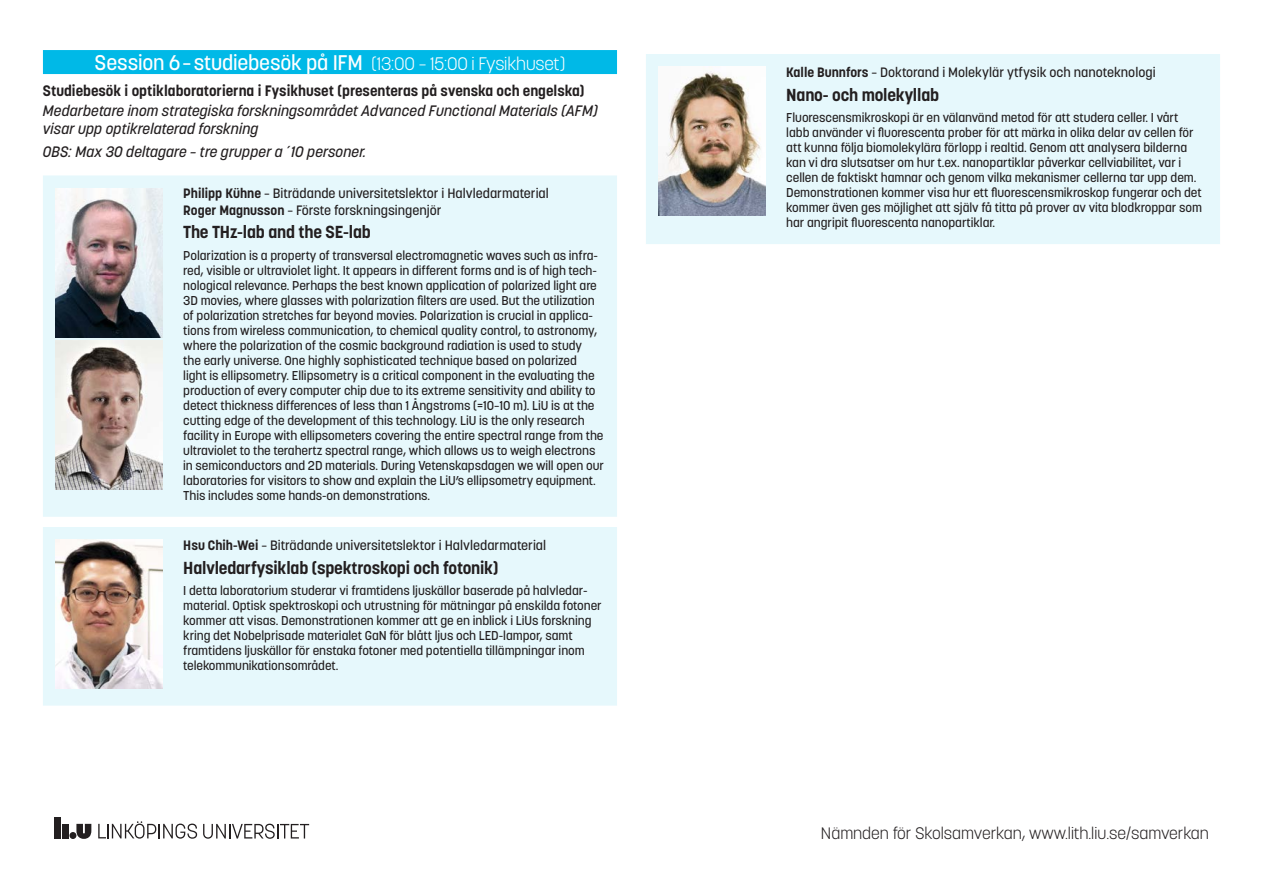
<style>
.page{position:relative;width:1263px;height:893px;background:#fff}
.page>*{position:absolute;margin:0;border:0;box-sizing:border-box;transform-origin:0 0}
.t1{font:500 21px "Korolev Li U";letter-spacing:-.01em;color:#fff}
.t2{font:700 17.25px "Korolev Li U";letter-spacing:-.01em;color:#231f20}
.t3{font:300 16.5px "Korolev Li U";color:#231f20}
.t4{font:italic 500 15px/18px "Korolev";color:#231f20}
.t5{font:700 15px "Korolev Li U";color:#231f20}
.t6{font:500 13.5px/16.2px "Korolev Li U";color:#231f20}
.t7{font:500 12.75px/15px "Korolev Li U";letter-spacing:-.005em;color:#231f20}
.s1{font-weight:300;font-size:18px}
.s2{font-weight:700}
</style>
<div class="page">
<div style="left:62px;top:824px;width:7px;height:14px;background:#231f20"></div>
<div style="left:54px;top:817px;width:7px;height:21px;background:#231f20"></div>
<div style="left:69px;top:832px;width:7px;height:7px;background:#231f20;border-radius:50%"></div>
<svg style="left:76px;top:824px;width:15px;height:15px"></svg>
<svg style="left:203px;top:824px;width:106px;height:15px"></svg>
<svg style="left:98px;top:821px;width:99px;height:18px"></svg>
<div style="left:43px;top:50px;width:574px;height:24px;background:#00b9e7"></div>
<div style="left:43px;top:175px;width:574px;height:342px;background:#e6f8fc"></div>
<img style="left:56px;top:188px;width:106px;height:149px">
<img style="left:56px;top:341px;width:106px;height:148px">
<div style="left:43px;top:527px;width:574px;height:179px;background:#e6f8fc"></div>
<img style="left:56px;top:540px;width:106px;height:149px">
<div style="left:646px;top:54px;width:574px;height:190px;background:#e6f8fc"></div>
<img style="left:659px;top:67px;width:106px;height:149px">
<h1 class="t1" style="left:95px;top:48px;width:472px">Session 6–studiebesök på IFM <span class="s1">(13:00 – 15:00 i Fysikhuset)</span></h1>
<p class="t5" style="left:43px;top:81px;width:543px">Studiebesök i optiklaboratorierna i Fysikhuset (presenteras på svenska och engelska)</p>
<p class="t4" style="left:43px;top:102px;width:556px">Medarbetare inom strategiska forskningsområdet Advanced Functional Materials (AFM) visar upp optikrelaterad forskning</p>
<p class="t4" style="left:43px;top:142px;width:325px">OBS: Max 30 deltagare – tre grupper a´10 personer.</p>
<p class="t6" style="left:183px;top:185px;width:367px"><span class="s2">Philipp Kühne</span> – Biträdande universitetslektor i Halvledarmaterial<br><span class="s2">Roger Magnusson</span> – Förste forskningsingenjör</p>
<h2 class="t2" style="left:183px;top:221px;width:189px">The THz-lab and the SE-lab</h2>
<p class="t7" style="left:183px;top:247px;width:422px">Polarization is a property of transversal electromagnetic waves such as infra&shy;red, visible or ultraviolet light. It appears in different forms and is of high tech&shy;nological relevance. Perhaps the best known application of polarized light are 3D movies, where glasses with polarization filters are used. But the utilization of polarization stretches far beyond movies. Polarization is crucial in applica&shy;tions from wireless communication, to chemical quality control, to astronomy, where the polarization of the cosmic background radiation is used to study<br>the early universe. One highly sophisticated technique based on polarized<br>light is ellipsometry. Ellipsometry is a critical component in the evaluating the production of every computer chip due to its extreme sensitivity and ability to detect thickness differences of less than 1 Ångstroms (=10–10 m). LiU is at the cutting edge of the development of this technology. LiU is the only research facility in Europe with ellipsometers covering the entire spectral range from the ultraviolet to the terahertz spectral range, which allows us to weigh electrons in semiconductors and 2D materials. During Vetenskapsdagen we will open our laboratories for visitors to show and explain the LiU’s ellipsometry equipment.<br>This includes some hands-on demonstrations.</p>
<p class="t6" style="left:183px;top:537px;width:364px"><span class="s2">Hsu Chih-Wei</span> – Biträdande universitetslektor i Halvledarmaterial</p>
<h2 class="t2" style="left:183px;top:556px;width:317px">Halvledarfysiklab (spektroskopi och fotonik)</h2>
<p class="t7" style="left:183px;top:583px;width:420px">I detta laboratorium studerar vi framtidens ljuskällor baserade på halvledar&shy;material. Optisk spektroskopi och utrustning för mätningar på enskilda fotoner kommer att visas. Demonstrationen kommer att ge en inblick i LiUs forskning kring det Nobelprisade materialet GaN för blått ljus och LED-lampor, samt framtidens ljuskällor för enstaka fotoner med potentiella tillämpningar inom telekommunikationsområdet.</p>
<p class="t6" style="left:786px;top:64px;width:371px"><span class="s2">Kalle Bunnfors</span> – Doktorand i Molekylär ytfysik och nanoteknologi</p>
<h2 class="t2" style="left:786px;top:83px;width:154px">Nano- och molekyllab</h2>
<p class="t7" style="left:786px;top:110px;width:417px">Fluorescensmikroskopi är en välanvänd metod för att studera celler. I vårt labb använder vi fluorescenta prober för att märka in olika delar av cellen för att kunna följa biomolekylära förlopp i realtid. Genom att analysera bilderna kan vi dra slutsatser om hur t.ex. nanopartiklar påverkar cellviabilitet, var i cellen de faktiskt hamnar och genom vilka mekanismer cellerna tar upp dem.<br>Demonstrationen kommer visa hur ett fluorescensmikroskop fungerar och det kommer även ges möjlighet att själv få titta på prover av vita blodkroppar som har angripit fluorescenta nanopartiklar.</p>
<p class="t3" style="left:821px;top:822px;width:389px">Nämnden för Skolsamverkan, www.lith.liu.se/samverkan</p>
</div>
